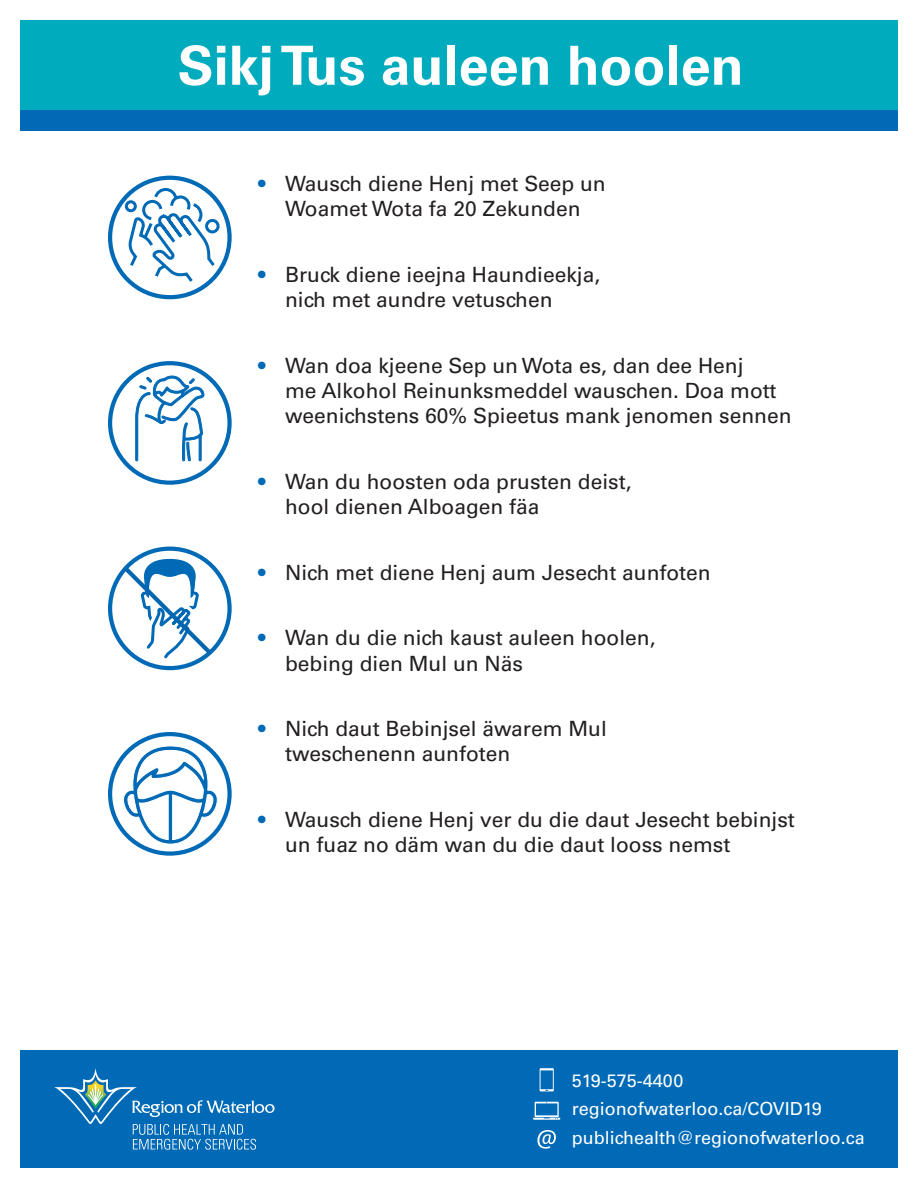
<style>
.page{position:relative;width:918px;height:1188px;background:#fff}
.page>*{position:absolute;margin:0;border:0;box-sizing:border-box;transform-origin:0 0}
.t1{font:700 54px "Univers LT Std";color:#fff}
.t2{font:21px/25.2px "Univers LT Std";color:#231f20}
.t3{font:18px/28.3px "Univers LT Std";color:#fff}
.s1{color:#016ab6}
</style>
<div class="page">
<div style="left:20px;top:1050px;width:878px;height:118px;background:#016ab6"></div>
<div style="left:20px;top:20px;width:878px;height:90px;background:#00abbd"></div>
<div style="left:20px;top:110px;width:878px;height:21px;background:#016ab6"></div>
<svg style="left:54px;top:1068px;width:221px;height:82px"></svg>
<svg style="left:533px;top:1102px;width:27px;height:18px"></svg>
<svg style="left:540px;top:1068px;width:14px;height:23px"></svg>
<svg style="left:537px;top:1130px;width:19px;height:19px"></svg>
<svg style="left:110px;top:178px;width:120px;height:119px"></svg>
<div style="left:108px;top:176px;width:124px;height:123px;border:4px solid #016ab6;border-radius:50%"></div>
<svg style="left:123px;top:187px;width:98px;height:98px"></svg>
<svg style="left:110px;top:734px;width:120px;height:120px"></svg>
<svg style="left:195px;top:745px;width:23px;height:100px"></svg>
<div style="left:108px;top:361px;width:124px;height:124px;border:4px solid #016ab6;border-radius:50%"></div>
<svg style="left:135px;top:375px;width:70px;height:87px"></svg>
<svg style="left:110px;top:549px;width:120px;height:119px"></svg>
<div style="left:108px;top:547px;width:124px;height:123px;border:4px solid #016ab6;border-radius:50%"></div>
<svg style="left:108px;top:597px;width:87px;height:259px"></svg>
<svg style="left:120px;top:559px;width:96px;height:103px"></svg>
<h1 class="t1" style="left:178px;top:34px;width:567px">Sikj Tus auleen hoolen</h1>
<p class="t2" style="left:258px;top:171px;width:349px;text-align:center"><span class="s1">•</span> Wausch diene Henj met Seep un<br>Woamet Wota fa 20 Zekunden</p>
<p class="t2" style="left:285px;top:262px;width:317px;text-indent:-27px"><span class="s1">•</span> Bruck diene ieejna Haundieekja, nich met aundre vetuschen</p>
<p class="t2" style="left:285px;top:353px;width:508px;text-indent:-27px"><span class="s1">•</span> Wan doa kjeene Sep un Wota es, dan dee Henj<br>me Alkohol Reinunksmeddel wauschen. Doa mott weenichstens 60% Spieetus mank jenomen sennen</p>
<p class="t2" style="left:285px;top:469px;width:348px;text-indent:-27px"><span class="s1">•</span> Wan du hoosten oda prusten deist, hool dienen Alboagen fäa</p>
<p class="t2" style="left:258px;top:560px;width:454px"><span class="s1">•</span> Nich met diene Henj aum Jesecht aunfoten</p>
<p class="t2" style="left:285px;top:625px;width:372px;text-indent:-27px"><span class="s1">•</span> Wan du die nich kaust auleen hoolen, bebing dien Mul un Näs</p>
<p class="t2" style="left:285px;top:716px;width:323px;text-indent:-27px"><span class="s1">•</span> Nich daut Bebinjsel äwarem Mul tweschenenn aunfoten</p>
<p class="t2" style="left:285px;top:807px;width:511px;text-indent:-27px"><span class="s1">•</span> Wausch diene Henj ver du die daut Jesecht bebinjst un fuaz no däm wan du die daut looss nemst</p>
<p class="t3" style="left:572px;top:1066px;width:295px">519-575-4400 regionofwaterloo.ca/COVID19 publichealth@regionofwaterloo.ca</p>
</div>
